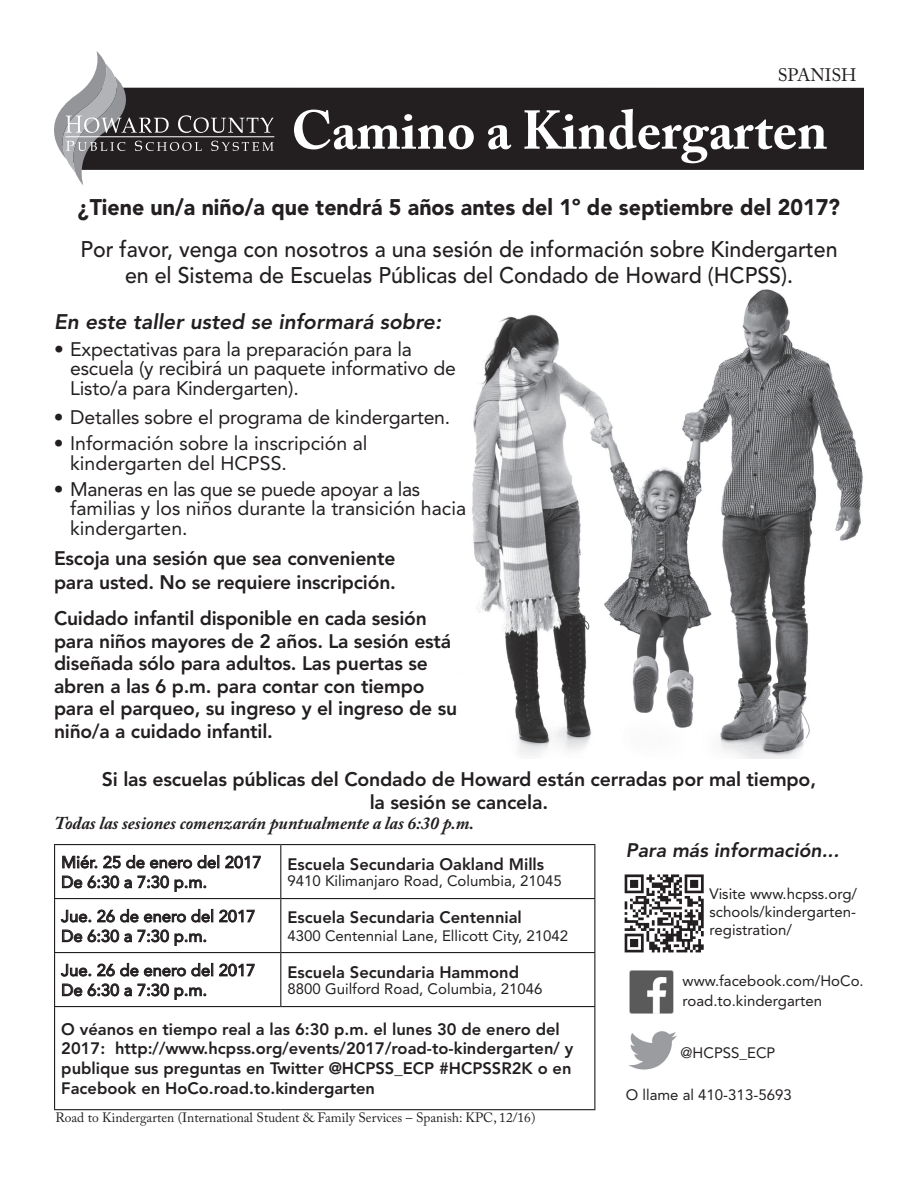
<style>
.page{position:relative;width:918px;height:1188px;background:#fff}
.page>*{position:absolute;margin:0;border:0;box-sizing:border-box;transform-origin:0 0}
.t1{font:700 54px "Adobe Caslon Pro";color:#fff}
.t2{font:500 22.5px/26.2px "Avenir LT Std";color:#231f20;text-align:center;scale:.95 1}
.t3{font:900 22.5px "Avenir LT Std";color:#231f20;scale:.95 1}
.t4{font:italic 800 21px "Avenir LT Std";color:#231f20}
.t5{font:800 19.5px/22.5px "Avenir LT Std";letter-spacing:-.01em;color:#231f20}
.t6{font:19.5px/19.5px "Avenir LT Std";letter-spacing:-.01em;color:#231f20}
.t7{font:italic 800 19.5px "Avenir LT Std";color:#231f20}
.t8{font:italic 700 18px "Adobe Caslon Pro";color:#231f20}
.t9{font:18px "Adobe Caslon Pro";color:#231f20}
.t10{font:800 16.5px/19.8px "Avenir LT Std";color:#231f20}
.t11{font:16.5px/19.8px "Avenir LT Std";color:#231f20}
.t12{font:15px/18px "Avenir LT Std";color:#231f20}
.t13{font:13.5px "Adobe Caslon Pro";color:#231f20}
</style>
<div class="page">
<img style="left:472px;top:289px;width:391px;height:469px">
<div style="left:274px;top:88px;width:590px;height:82px;background:#231f20"></div>
<svg style="left:54px;top:51px;width:220px;height:134px"></svg>
<hr style="left:66px;top:136px;width:208px;height:1px;background:#fff">
<hr style="left:54px;top:844px;width:227px;height:1px;background:#231f20">
<hr style="left:54px;top:845px;width:1px;height:53px;background:#231f20">
<hr style="left:281px;top:844px;width:314px;height:1px;background:#231f20">
<hr style="left:280px;top:845px;width:1px;height:53px;background:#231f20">
<hr style="left:594px;top:845px;width:1px;height:53px;background:#231f20">
<hr style="left:54px;top:898px;width:227px;height:1px;background:#231f20">
<hr style="left:54px;top:899px;width:1px;height:53px;background:#231f20">
<hr style="left:281px;top:898px;width:314px;height:1px;background:#231f20">
<hr style="left:280px;top:899px;width:1px;height:53px;background:#231f20">
<hr style="left:594px;top:899px;width:1px;height:53px;background:#231f20">
<hr style="left:54px;top:952px;width:227px;height:1px;background:#231f20">
<hr style="left:54px;top:953px;width:1px;height:53px;background:#231f20">
<hr style="left:281px;top:952px;width:314px;height:1px;background:#231f20">
<hr style="left:280px;top:953px;width:1px;height:53px;background:#231f20">
<hr style="left:594px;top:953px;width:1px;height:53px;background:#231f20">
<hr style="left:54px;top:1006px;width:227px;height:1px;background:#231f20">
<hr style="left:54px;top:1007px;width:1px;height:102px;background:#231f20">
<hr style="left:281px;top:1006px;width:314px;height:1px;background:#231f20">
<hr style="left:594px;top:1007px;width:1px;height:102px;background:#231f20">
<hr style="left:54px;top:1109px;width:227px;height:1px;background:#231f20">
<hr style="left:281px;top:1109px;width:314px;height:1px;background:#231f20">
<svg style="left:62px;top:855px;width:35px;height:14px"></svg>
<svg style="left:103px;top:855px;width:116px;height:14px"></svg>
<svg style="left:225px;top:855px;width:36px;height:14px"></svg>
<svg style="left:62px;top:875px;width:144px;height:17px"></svg>
<svg style="left:61px;top:910px;width:30px;height:13px"></svg>
<svg style="left:97px;top:909px;width:116px;height:14px"></svg>
<svg style="left:219px;top:909px;width:36px;height:14px"></svg>
<svg style="left:62px;top:929px;width:144px;height:17px"></svg>
<svg style="left:61px;top:964px;width:30px;height:13px"></svg>
<svg style="left:97px;top:963px;width:116px;height:14px"></svg>
<svg style="left:219px;top:963px;width:36px;height:14px"></svg>
<svg style="left:62px;top:983px;width:144px;height:17px"></svg>
<img style="left:630px;top:970px;width:43px;height:43px">
<img style="left:629px;top:1031px;width:48px;height:39px">
<img style="left:625px;top:874px;width:79px;height:79px">
<p class="t9" style="left:778px;top:64px;width:80px">SPANISH</p>
<h1 class="t1" style="left:291px;top:98px;width:538px">Camino a Kindergarten</h1>
<p class="t3" style="left:78px;top:193px;width:804px">¿Tiene un/a niño/a que tendrá 5 años antes del 1º de septiembre del 2017?</p>
<p class="t2" style="left:80px;top:236px;width:799px">Por favor, venga con nosotros a una sesión de información sobre Kindergarten en el Sistema de Escuelas Públicas del Condado de Howard (HCPSS).</p>
<p class="t4" style="left:54px;top:310px;width:389px">En este taller usted se informará sobre:</p>
<p class="t6" style="left:70px;top:339px;width:387px;text-indent:-16px">• Expectativas para la preparación para la escuela (y recibirá un paquete informativo de<br>Listo/a para Kindergarten).</p>
<p class="t6" style="left:54px;top:408px;width:398px">• Detalles sobre el programa de kindergarten.</p>
<p class="t6" style="left:70px;top:434px;width:299px;text-indent:-16px">• Información sobre la inscripción al kindergarten del HCPSS.</p>
<p class="t6" style="left:70px;top:480px;width:397px;text-indent:-16px">• Maneras en las que se puede apoyar a las familias y los niños durante la transición hacia kindergarten.</p>
<p class="t5" style="left:54px;top:546px;width:343px;line-height:24px">Escoja una sesión que sea conveniente para usted. No se requiere inscripción.</p>
<p class="t5" style="left:54px;top:607px;width:405px">Cuidado infantil disponible en cada sesión para niños mayores de 2 años. La sesión está diseñada sólo para adultos. Las puertas se abren a las 6 p.m. para contar con tiempo para el parqueo, su ingreso y el ingreso de su niño/a a cuidado infantil.</p>
<p class="t5" style="left:102px;top:767px;width:716px;line-height:23.4px;text-align:center">Si las escuelas públicas del Condado de Howard están cerradas por mal tiempo, la sesión se cancela.</p>
<p class="t8" style="left:55px;top:813px;width:421px">Todas las sesiones comenzarán puntualmente a las 6:30 p.m.</p>
<p class="t11" style="left:61px;top:852px;width:202px">Miér. 25 de enero del 2017<br>De 6:30 a 7:30 p.m.</p>
<p class="t10" style="left:288px;top:854px;width:258px">Escuela Secundaria Oakland Mills</p>
<p class="t7" style="left:626px;top:839px;width:215px">Para más información...</p>
<p class="t12" style="left:288px;top:872px;width:276px">9410 Kilimanjaro Road, Columbia, 21045</p>
<p class="t12" style="left:710px;top:884px;width:149px;text-align:justify">Visite www.hcpss.org/ schools/kindergarten&shy;registration/</p>
<p class="t11" style="left:61px;top:906px;width:196px">Jue. 26 de enero del 2017<br>De 6:30 a 7:30 p.m.</p>
<p class="t10" style="left:288px;top:907px;width:236px">Escuela Secundaria Centennial</p>
<p class="t12" style="left:288px;top:927px;width:282px">4300 Centennial Lane, Ellicott City, 21042</p>
<p class="t11" style="left:61px;top:960px;width:196px">Jue. 26 de enero del 2017<br>De 6:30 a 7:30 p.m.</p>
<p class="t10" style="left:288px;top:962px;width:233px">Escuela Secundaria Hammond</p>
<p class="t12" style="left:288px;top:980px;width:256px">8800 Guilford Road, Columbia, 21046</p>
<p class="t10" style="left:61px;top:1019px;width:514px">O véanos en tiempo real a las 6:30 p.m. el lunes 30 de enero del 2017: http://www.hcpss.org/events/2017/road-to-kindergarten/ y publique sus preguntas en Twitter @HCPSS_ECP #HCPSSR2K o en Facebook en HoCo.road.to.kindergarten</p>
<p class="t13" style="left:56px;top:1110px;width:481px">Road to Kindergarten (International Student &amp; Family Services – Spanish: KPC, 12/16)</p>
<p class="t12" style="left:683px;top:971px;width:183px;line-height:19.8px">www.facebook.com/HoCo. road.to.kindergarten</p>
<p class="t12" style="left:681px;top:1044px;width:96px">@HCPSS_ECP</p>
<p class="t12" style="left:626px;top:1086px;width:167px">O llame al 410-313-5693</p>
</div>
